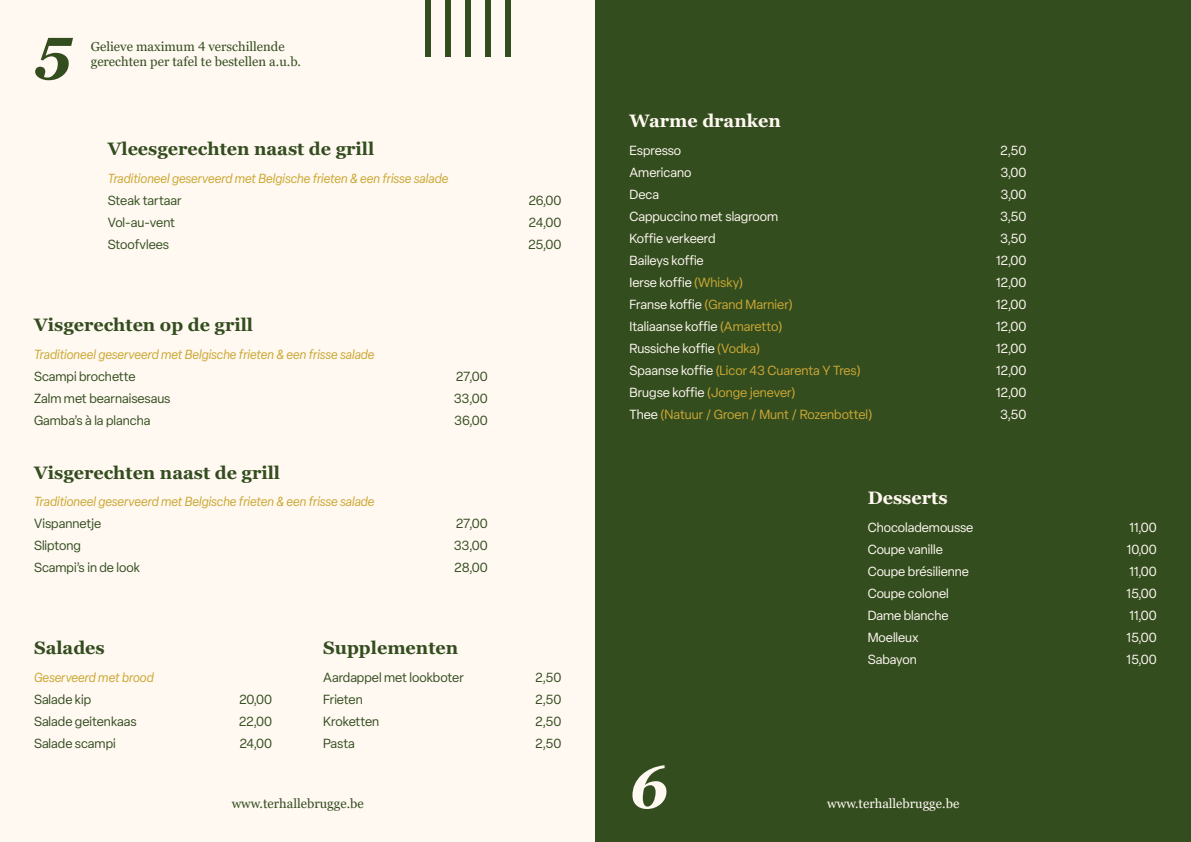
<style>
.page{position:relative;width:1191px;height:842px;background:#fff}
.page>*{position:absolute;margin:0;border:0;box-sizing:border-box;transform-origin:0 0}
.t1{font:italic 700 60px "Georgia Pro";color:#344d1f}
.t2{font:italic 700 60px "Georgia Pro";color:#fff9f2}
.t3{font:700 18px "Georgia Pro";color:#344d1f}
.t4{font:700 18px "Georgia Pro";color:#fff9f2}
.t5{font:13px "Elza";color:#fff9f2}
.t6{font:13px "Elza";color:#344d1f}
.t7{font:italic 13px "Elza";color:#cca834}
.t8{font:13px "Elza";color:#cca834}
.t9{font:13px/15px "Georgia Pro";color:#344d1f}
.t10{font:13px "Georgia Pro";color:#fff9f2}
.s1{color:#cca834}
.s2{color:#fff9f2}
</style>
<div class="page">
<div style="left:0;top:0;width:595px;height:842px;background:#fff9f2"></div>
<div style="left:595px;top:0;width:596px;height:842px;background:#344d1f"></div>
<div style="left:505px;top:0;width:5px;height:57px;background:#344d1f"></div>
<div style="left:485px;top:0;width:5px;height:57px;background:#344d1f"></div>
<div style="left:465px;top:0;width:5px;height:57px;background:#344d1f"></div>
<div style="left:445px;top:0;width:6px;height:57px;background:#344d1f"></div>
<div style="left:425px;top:0;width:6px;height:57px;background:#344d1f"></div>
<h1 class="t1" style="left:34px;top:22px;width:41px">5</h1>
<p class="t9" style="left:91px;top:39px;width:212px">Gelieve maximum 4 verschillende gerechten per tafel te bestellen a.u.b.</p>
<h2 class="t3" style="left:108px;top:139px;width:268px">Vleesgerechten naast de grill</h2>
<p class="t7" style="left:108px;top:170px;width:342px">Traditioneel geserveerd met Belgische frieten &amp; een frisse salade</p>
<p class="t6" style="left:108px;top:192px;width:75px">Steak tartaar</p>
<p class="t6" style="left:528px;top:192px;width:34px">26,00</p>
<p class="t6" style="left:108px;top:214px;width:69px">Vol-au-vent</p>
<p class="t6" style="left:529px;top:214px;width:34px">24,00</p>
<p class="t6" style="left:108px;top:236px;width:63px">Stoofvlees</p>
<p class="t6" style="left:528px;top:236px;width:34px">25,00</p>
<h2 class="t3" style="left:34px;top:315px;width:221px">Visgerechten op de grill</h2>
<p class="t7" style="left:34px;top:346px;width:342px">Traditioneel geserveerd met Belgische frieten &amp; een frisse salade</p>
<p class="t6" style="left:34px;top:368px;width:103px">Scampi brochette</p>
<p class="t6" style="left:456px;top:368px;width:33px">27,00</p>
<p class="t6" style="left:34px;top:390px;width:138px">Zalm met bearnaisesaus</p>
<p class="t6" style="left:454px;top:390px;width:35px">33,00</p>
<p class="t6" style="left:34px;top:412px;width:118px">Gamba’s à la plancha</p>
<p class="t6" style="left:454px;top:412px;width:35px">36,00</p>
<h2 class="t3" style="left:34px;top:462px;width:248px">Visgerechten naast de grill</h2>
<p class="t7" style="left:34px;top:493px;width:342px">Traditioneel geserveerd met Belgische frieten &amp; een frisse salade</p>
<p class="t6" style="left:34px;top:515px;width:69px">Vispannetje</p>
<p class="t6" style="left:456px;top:515px;width:33px">27,00</p>
<p class="t6" style="left:34px;top:537px;width:48px">Sliptong</p>
<p class="t6" style="left:454px;top:537px;width:35px">33,00</p>
<p class="t6" style="left:34px;top:559px;width:107px">Scampi’s in de look</p>
<p class="t6" style="left:454px;top:559px;width:35px">28,00</p>
<h2 class="t3" style="left:34px;top:638px;width:72px">Salades</h2>
<p class="t7" style="left:34px;top:669px;width:121px">Geserveerd met brood</p>
<p class="t6" style="left:34px;top:691px;width:59px">Salade kip</p>
<p class="t6" style="left:239px;top:691px;width:34px">20,00</p>
<p class="t6" style="left:34px;top:713px;width:104px">Salade geitenkaas</p>
<p class="t6" style="left:239px;top:713px;width:34px">22,00</p>
<p class="t6" style="left:34px;top:735px;width:83px">Salade scampi</p>
<p class="t6" style="left:240px;top:735px;width:34px">24,00</p>
<h2 class="t3" style="left:323px;top:638px;width:136px">Supplementen</h2>
<p class="t6" style="left:323px;top:669px;width:142px">Aardappel met lookboter</p>
<p class="t6" style="left:535px;top:669px;width:27px">2,50</p>
<p class="t6" style="left:323px;top:691px;width:41px">Frieten</p>
<p class="t6" style="left:535px;top:691px;width:27px">2,50</p>
<p class="t6" style="left:323px;top:713px;width:58px">Kroketten</p>
<p class="t6" style="left:535px;top:713px;width:27px">2,50</p>
<p class="t6" style="left:323px;top:735px;width:33px">Pasta</p>
<p class="t6" style="left:535px;top:735px;width:27px">2,50</p>
<h2 class="t4" style="left:629px;top:110px;width:153px">Warme dranken</h2>
<p class="t5" style="left:629px;top:142px;width:53px">Espresso</p>
<p class="t5" style="left:1000px;top:142px;width:27px">2,50</p>
<p class="t5" style="left:629px;top:164px;width:63px">Americano</p>
<p class="t5" style="left:1000px;top:164px;width:28px">3,00</p>
<p class="t5" style="left:629px;top:186px;width:31px">Deca</p>
<p class="t5" style="left:1000px;top:186px;width:28px">3,00</p>
<p class="t5" style="left:629px;top:208px;width:150px">Cappuccino met slagroom</p>
<p class="t5" style="left:1000px;top:208px;width:28px">3,50</p>
<p class="t5" style="left:629px;top:230px;width:87px">Koffie verkeerd</p>
<p class="t5" style="left:1000px;top:230px;width:28px">3,50</p>
<p class="t5" style="left:629px;top:252px;width:76px">Baileys koffie</p>
<p class="t5" style="left:996px;top:252px;width:32px">12,00</p>
<p class="t5" style="left:629px;top:274px;width:115px">Ierse koffie <span class="s1">(Whisky)</span></p>
<p class="t5" style="left:996px;top:274px;width:32px">12,00</p>
<p class="t8" style="left:629px;top:296px;width:165px"><span class="s2">Franse koffie</span> (Grand Marnier)</p>
<p class="t5" style="left:996px;top:296px;width:32px">12,00</p>
<p class="t5" style="left:629px;top:318px;width:154px">Italiaanse koffie <span class="s1">(Amaretto)</span></p>
<p class="t5" style="left:996px;top:318px;width:32px">12,00</p>
<p class="t5" style="left:629px;top:340px;width:132px">Russiche koffie <span class="s1">(Vodka)</span></p>
<p class="t5" style="left:996px;top:340px;width:32px">12,00</p>
<p class="t8" style="left:629px;top:362px;width:233px"><span class="s2">Spaanse koffie</span> (Licor 43 Cuarenta Y Tres)</p>
<p class="t5" style="left:996px;top:362px;width:32px">12,00</p>
<p class="t8" style="left:629px;top:384px;width:167px"><span class="s2">Brugse koffie</span> (Jonge jenever)</p>
<p class="t5" style="left:996px;top:384px;width:32px">12,00</p>
<p class="t8" style="left:629px;top:406px;width:244px"><span class="s2">Thee</span> (Natuur / Groen / Munt / Rozenbottel)</p>
<p class="t5" style="left:1000px;top:406px;width:28px">3,50</p>
<h2 class="t4" style="left:867px;top:487px;width:81px">Desserts</h2>
<p class="t5" style="left:867px;top:519px;width:107px">Chocolademousse</p>
<p class="t5" style="left:1129px;top:519px;width:29px">11,00</p>
<p class="t5" style="left:867px;top:541px;width:77px">Coupe vanille</p>
<p class="t5" style="left:1126px;top:541px;width:32px">10,00</p>
<p class="t5" style="left:867px;top:563px;width:103px">Coupe brésilienne</p>
<p class="t5" style="left:1129px;top:563px;width:29px">11,00</p>
<p class="t5" style="left:867px;top:585px;width:83px">Coupe colonel</p>
<p class="t5" style="left:1126px;top:585px;width:32px">15,00</p>
<p class="t5" style="left:867px;top:607px;width:82px">Dame blanche</p>
<p class="t5" style="left:1129px;top:607px;width:29px">11,00</p>
<p class="t5" style="left:867px;top:629px;width:53px">Moelleux</p>
<p class="t5" style="left:1126px;top:629px;width:32px">15,00</p>
<p class="t5" style="left:867px;top:651px;width:51px">Sabayon</p>
<p class="t5" style="left:1126px;top:651px;width:32px">15,00</p>
<h1 class="t2" style="left:629px;top:751px;width:41px">6</h1>
<p class="t9" style="left:232px;top:796px;width:134px">www.terhallebrugge.be</p>
<p class="t10" style="left:827px;top:796px;width:134px">www.terhallebrugge.be</p>
</div>
